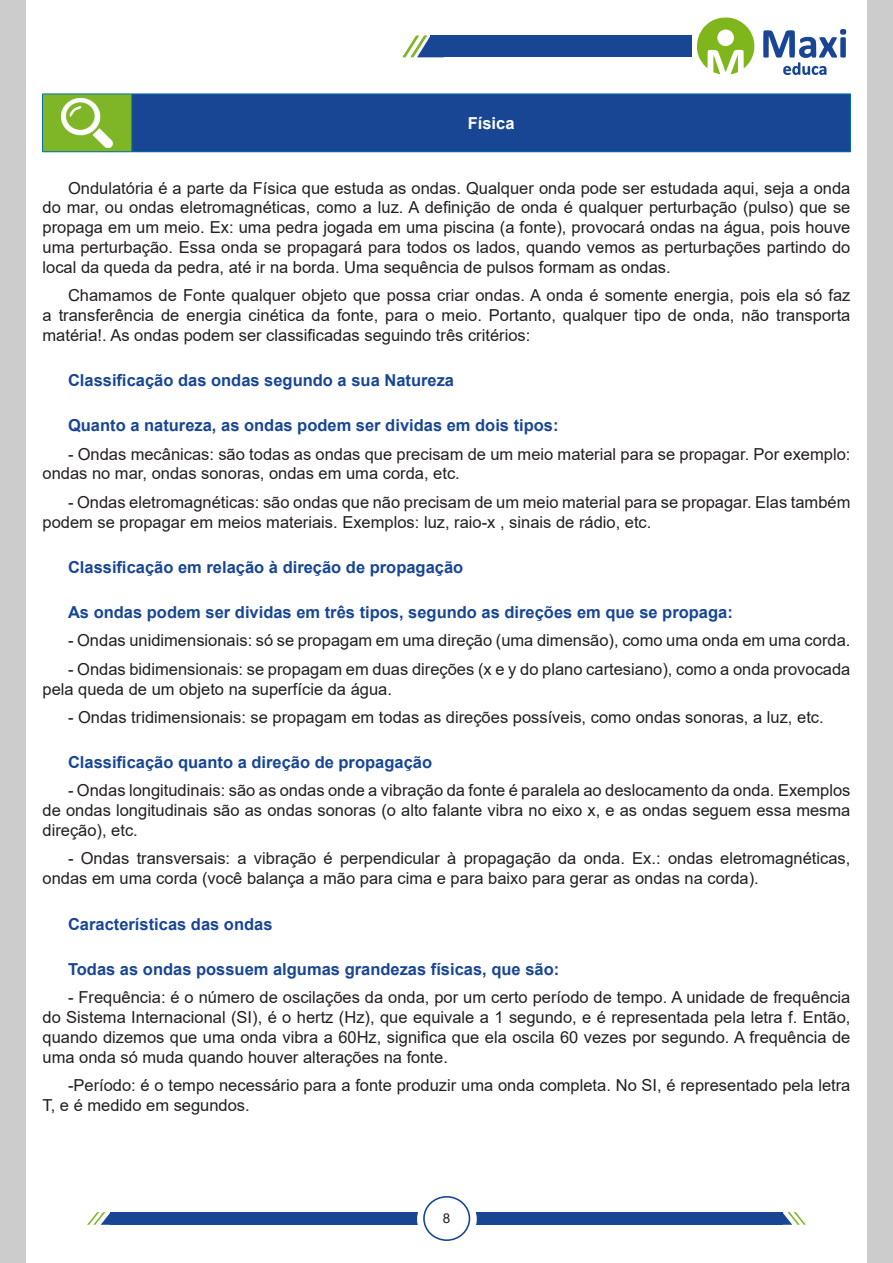
<style>
.page{position:relative;width:893px;height:1263px;background:#fff}
.page>*{position:absolute;margin:0;border:0;box-sizing:border-box;transform-origin:0 0}
.Normal__Web{font:16.5px/19.8px "Arial";color:#231f20}
.Normal__Web-2{font:700 16.5px "Arial";color:#184695}
.CENTRALIZAR{font:700 16.5px "Arial";color:#fff}
.t1{font:13.5px "Arial";color:#231f20}
</style>
<div class="page">
<div style="left:0;top:0;width:26px;height:1263px;background:#ccc"></div>
<div style="left:867px;top:0;width:26px;height:1263px;background:#ccc"></div>
<div style="left:111px;top:1212px;width:312px;height:13px;background:#184695"></div>
<svg style="left:87px;top:1212px;width:24px;height:13px"></svg>
<div style="left:470px;top:1212px;width:312px;height:13px;background:#184695"></div>
<svg style="left:782px;top:1212px;width:24px;height:13px"></svg>
<div style="left:418px;top:1192px;width:58px;height:55px;background:#fff;border-radius:50%"></div>
<div style="left:417px;top:1191px;width:60px;height:57px;border:2px solid #fff;border-radius:50%"></div>
<div style="left:423px;top:1196px;width:47px;height:45px;border:2px solid #184696;border-radius:50%"></div>
<div style="left:431px;top:35px;width:261px;height:22px;background:#184695"></div>
<svg style="left:697px;top:17px;width:58px;height:58px"></svg>
<svg style="left:763px;top:29px;width:83px;height:46px"></svg>
<svg style="left:402px;top:35px;width:42px;height:23px"></svg>
<div style="left:43px;top:94px;width:89px;height:58px;background:#7fb628"></div>
<div style="left:132px;top:94px;width:718px;height:58px;background:#184695"></div>
<hr style="left:42px;top:94px;width:90px;height:1px;background:#036ea6">
<hr style="left:42px;top:94px;width:1px;height:57px;background:#036ea6">
<hr style="left:42px;top:151px;width:90px;height:1px;background:#036ea6">
<hr style="left:132px;top:94px;width:719px;height:1px;background:#036ea6">
<hr style="left:131px;top:94px;width:1px;height:57px;background:#036ea6">
<hr style="left:850px;top:94px;width:1px;height:57px;background:#036ea6">
<hr style="left:132px;top:151px;width:719px;height:1px;background:#036ea6">
<img style="left:62px;top:98px;width:50px;height:49px">
<p class="CENTRALIZAR" style="left:468px;top:111px;width:48px">Física</p>
<p class="Normal__Web" style="left:43px;top:178px;width:809px;text-align:justify;text-indent:26px">Ondulatória é a parte da Física que estuda as ondas. Qualquer onda pode ser estudada aqui, seja a onda do mar, ou ondas eletromagnéticas, como a luz. A definição de onda é qualquer perturbação (pulso) que se propaga em um meio. Ex: uma pedra jogada em uma piscina (a fonte), provocará ondas na água, pois houve uma perturbação. Essa onda se propagará para todos os lados, quando vemos as perturbações partindo do local da queda da pedra, até ir na borda. Uma sequência de pulsos formam as ondas.</p>
<p class="Normal__Web" style="left:43px;top:285px;width:809px;text-align:justify;text-indent:26px">Chamamos de Fonte qualquer objeto que possa criar ondas. A onda é somente energia, pois ela só faz a transferência de energia cinética da fonte, para o meio. Portanto, qualquer tipo de onda, não transporta matéria!. As ondas podem ser classificadas seguindo três critérios:</p>
<p class="Normal__Web-2" style="left:68px;top:368px;width:388px">Classificação das ondas segundo a sua Natureza</p>
<p class="Normal__Web-2" style="left:68px;top:414px;width:492px">Quanto a natureza, as ondas podem ser dividas em dois tipos:</p>
<p class="Normal__Web" style="left:43px;top:444px;width:809px;text-indent:26px">- Ondas mecânicas: são todas as ondas que precisam de um meio material para se propagar. Por exemplo: ondas no mar, ondas sonoras, ondas em uma corda, etc.</p>
<p class="Normal__Web" style="left:43px;top:492px;width:809px;text-indent:26px">- Ondas eletromagnéticas: são ondas que não precisam de um meio material para se propagar. Elas também podem se propagar em meios materiais. Exemplos: luz, raio-x , sinais de rádio, etc.</p>
<p class="Normal__Web-2" style="left:68px;top:555px;width:397px">Classificação em relação à direção de propagação</p>
<p class="Normal__Web-2" style="left:68px;top:601px;width:666px">As ondas podem ser dividas em três tipos, segundo as direções em que se propaga:</p>
<p class="Normal__Web" style="left:68px;top:631px;width:784px">- Ondas unidimensionais: só se propagam em uma direção (uma dimensão), como uma onda em uma corda.</p>
<p class="Normal__Web" style="left:43px;top:659px;width:809px;text-indent:26px">- Ondas bidimensionais: se propagam em duas direções (x e y do plano cartesiano), como a onda provocada pela queda de um objeto na superfície da água.</p>
<p class="Normal__Web" style="left:68px;top:707px;width:757px">- Ondas tridimensionais: se propagam em todas as direções possíveis, como ondas sonoras, a luz, etc.</p>
<p class="Normal__Web-2" style="left:68px;top:751px;width:366px">Classificação quanto a direção de propagação</p>
<p class="Normal__Web" style="left:43px;top:781px;width:809px;text-align:justify;text-indent:26px">- Ondas longitudinais: são as ondas onde a vibração da fonte é paralela ao deslocamento da onda. Exemplos de ondas longitudinais são as ondas sonoras (o alto falante vibra no eixo x, e as ondas seguem essa mesma direção), etc.</p>
<p class="Normal__Web" style="left:43px;top:848px;width:809px;text-indent:26px">- Ondas transversais: a vibração é perpendicular à propagação da onda. Ex.: ondas eletromagnéticas, ondas em uma corda (você balança a mão para cima e para baixo para gerar as ondas na corda).</p>
<p class="Normal__Web-2" style="left:68px;top:912px;width:206px">Características das ondas</p>
<p class="Normal__Web-2" style="left:68px;top:957px;width:493px">Todas as ondas possuem algumas grandezas físicas, que são:</p>
<p class="Normal__Web" style="left:43px;top:987px;width:809px;text-align:justify;text-indent:26px">- Frequência: é o número de oscilações da onda, por um certo período de tempo. A unidade de frequência do Sistema Internacional (SI), é o hertz (Hz), que equivale a 1 segundo, e é representada pela letra f. Então, quando dizemos que uma onda vibra a 60Hz, significa que ela oscila 60 vezes por segundo. A frequência de uma onda só muda quando houver alterações na fonte.</p>
<p class="Normal__Web" style="left:43px;top:1075px;width:809px;text-indent:26px">-Período: é o tempo necessário para a fonte produzir uma onda completa. No SI, é representado pela letra<br>T, e é medido em segundos.</p>
<p class="t1" style="left:443px;top:1209px;width:9px">8</p>
</div>
